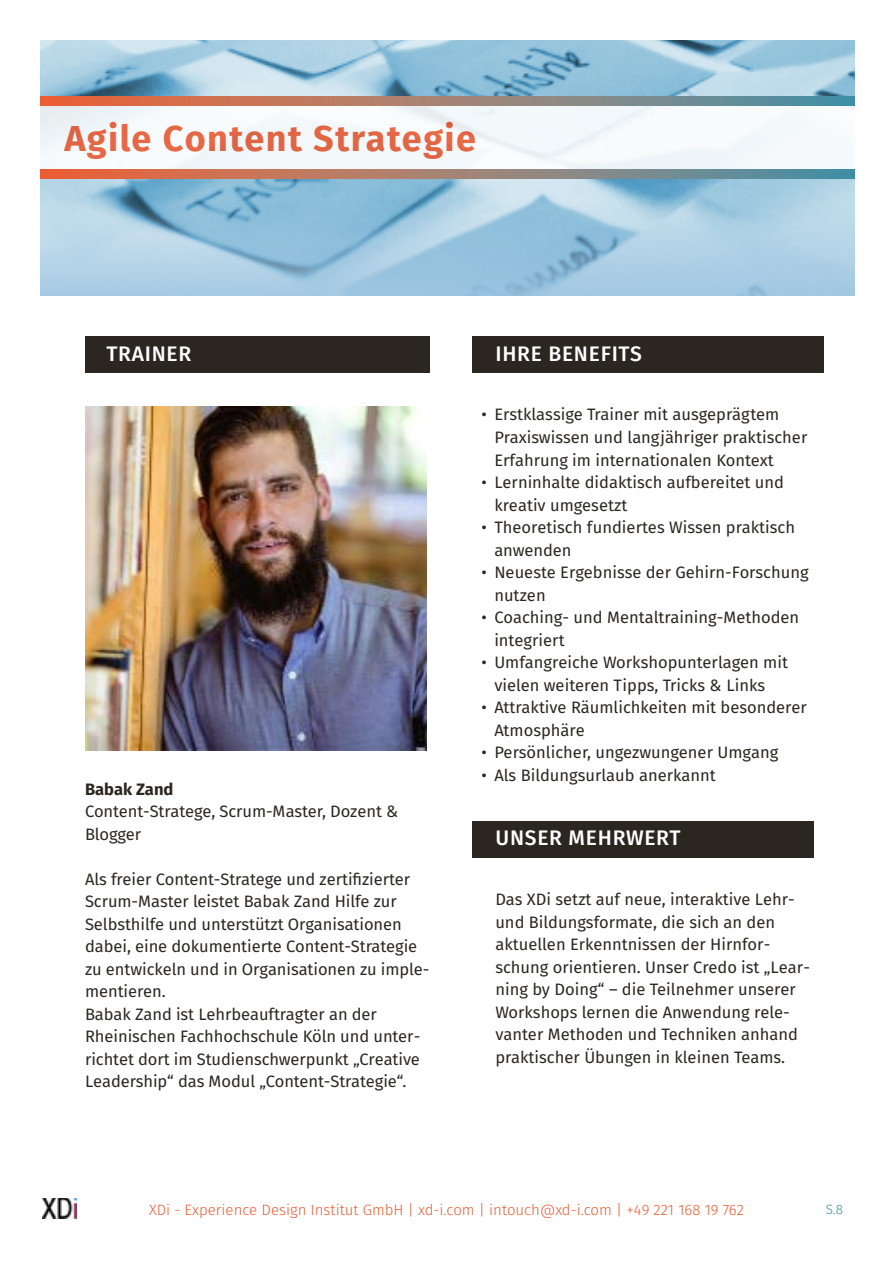
<style>
.page{position:relative;width:893px;height:1263px;background:#fff}
.page>*{position:absolute;margin:0;border:0;box-sizing:border-box;transform-origin:0 0}
.t1{font:700 36px "Fira Sans";letter-spacing:.04em;color:#eb5c34}
.t2{font:500 21px "Fira Sans";letter-spacing:.035em;color:#fff}
.t3{font:16.5px/22.5px "Fira Sans";color:#2c2620}
.t4{font:700 16.5px "Fira Sans";color:#2c2620}
.t5{font:300 15px "Fira Sans";color:#eb5c34}
.t6{font:300 13.5px "Fira Sans";color:#3b8ea5}
</style>
<div class="page">
<img style="left:40px;top:40px;width:815px;height:163px">
<svg style="left:40px;top:203px;width:815px;height:93px;background:#a2c8e0"></svg>
<div style="left:0;top:105px;width:893px;height:69px;background:#f5f9fb"></div>
<svg style="left:40px;top:96px;width:815px;height:9px;background:#a07e72"></svg>
<svg style="left:40px;top:170px;width:815px;height:8px;background:#a07e72"></svg>
<img style="left:43px;top:1198px;width:34px;height:20px">
<div style="left:472px;top:821px;width:341px;height:36px;background:#2c2620"></div>
<img style="left:85px;top:406px;width:341px;height:344px">
<div style="left:85px;top:336px;width:344px;height:36px;background:#2c2620"></div>
<div style="left:472px;top:336px;width:351px;height:36px;background:#2c2620"></div>
<h1 class="t1" style="left:65px;top:113px;width:413px">Agile Content Strategie</h1>
<p class="t2" style="left:106px;top:339px;width:86px">TRAINER</p>
<p class="t2" style="left:495px;top:339px;width:148px">IHRE BENEFITS</p>
<p class="t4" style="left:85px;top:777px;width:90px">Babak Zand</p>
<p class="t3" style="left:85px;top:801px;width:315px">Content-Stratege, Scrum-Master, Dozent &amp;<br>Blogger</p>
<p class="t3" style="left:85px;top:869px;width:346px">Als freier Content-Stratege und zertifizierter Scrum-Master leistet Babak Zand Hilfe zur Selbsthilfe und unterstützt Organisationen dabei, eine dokumentierte Content-Strategie zu entwickeln und in Organisationen zu imple&shy;mentieren.<br>Babak Zand ist Lehrbeauftragter an der Rheinischen Fachhochschule Köln und unter&shy;richtet dort im Studienschwerpunkt „Creative Leadership“ das Modul „Content-Strategie“.</p>
<p class="t3" style="left:494px;top:405px;width:315px;text-indent:-13px">• Erstklassige Trainer mit ausgeprägtem<br>Praxiswissen und langjähriger praktischer<br>Erfahrung im internationalen Kontext</p>
<p class="t3" style="left:494px;top:472px;width:291px;text-indent:-13px">• Lerninhalte didaktisch aufbereitet und kreativ umgesetzt</p>
<p class="t3" style="left:494px;top:517px;width:302px;text-indent:-13px">• Theoretisch fundiertes Wissen praktisch anwenden</p>
<p class="t3" style="left:494px;top:562px;width:316px;text-indent:-13px">• Neueste Ergebnisse der Gehirn-Forschung nutzen</p>
<p class="t3" style="left:494px;top:607px;width:306px;text-indent:-13px">• Coaching- und Mentaltraining-Methoden integriert</p>
<p class="t3" style="left:494px;top:652px;width:295px;text-indent:-13px">• Umfangreiche Workshopunterlagen mit vielen weiteren Tipps, Tricks &amp; Links</p>
<p class="t3" style="left:494px;top:697px;width:314px;text-indent:-13px">• Attraktive Räumlichkeiten mit besonderer<br>Atmosphäre</p>
<p class="t3" style="left:482px;top:742px;width:298px">• Persönlicher, ungezwungener Umgang</p>
<p class="t3" style="left:482px;top:765px;width:236px">• Als Bildungsurlaub anerkannt</p>
<p class="t2" style="left:495px;top:823px;width:187px">UNSER MEHRWERT</p>
<p class="t3" style="left:495px;top:890px;width:316px">Das XDi setzt auf neue, interaktive Lehr&shy;und Bildungsformate, die sich an den aktuellen Erkenntnissen der Hirnfor&shy;schung orientieren. Unser Credo ist „Lear&shy;ning by Doing“ – die Teilnehmer unserer Workshops lernen die Anwendung rele&shy;vanter Methoden und Techniken anhand praktischer Übungen in kleinen Teams.</p>
<p class="t5" style="left:149px;top:1199px;width:596px">XDi - Experience Design Institut GmbH | xd-i.com | intouch@xd-i.com | +49 221 168 19 762</p>
<p class="t6" style="left:826px;top:1200px;width:19px">S.8</p>
</div>
